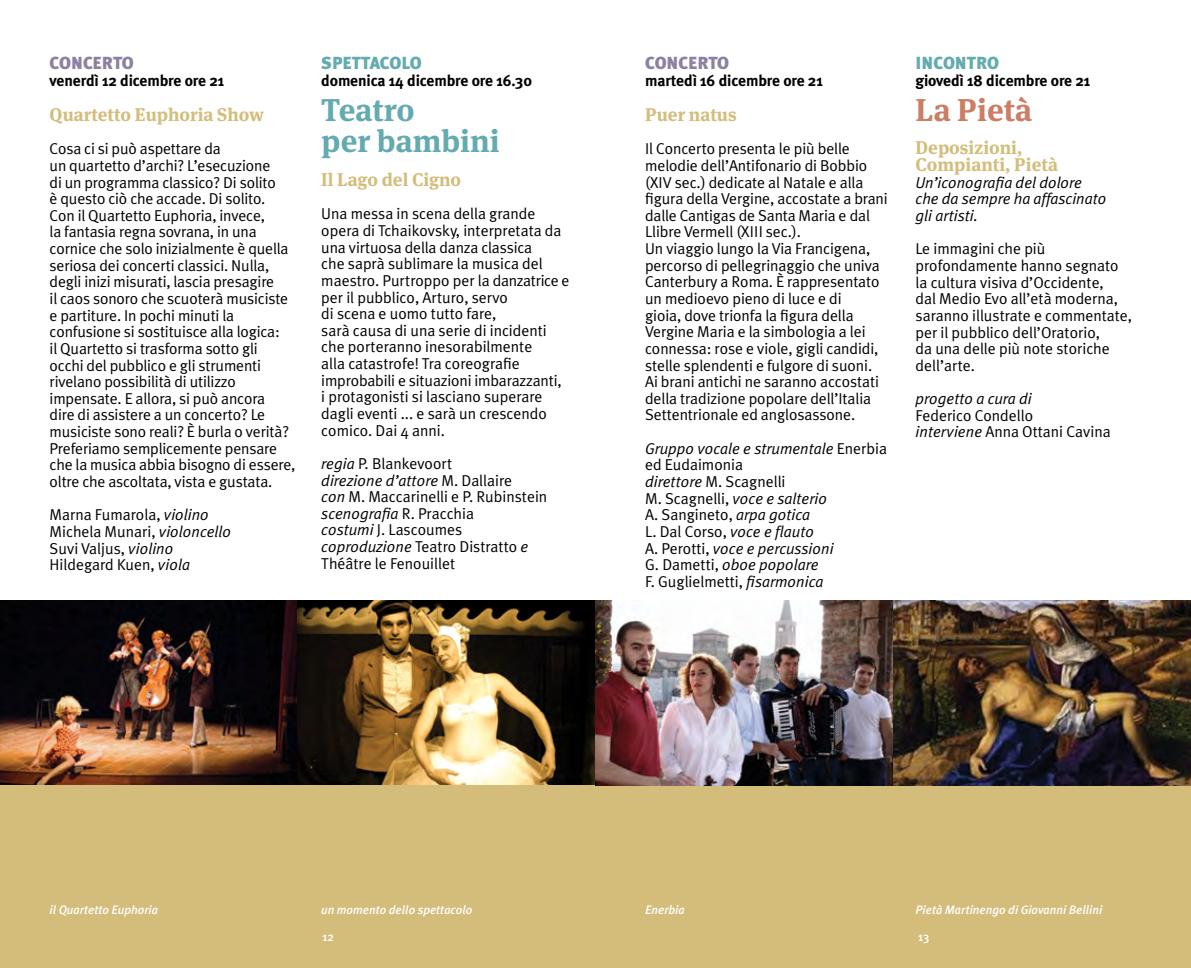
<style>
.page{position:relative;width:1191px;height:968px;background:#fff}
.page>*{position:absolute;margin:0;border:0;box-sizing:border-box;transform-origin:0 0}
._03_-_rassegna_spett{font:700 31.5px/31.5px "Meta Serif";color:#64abaf}
.rassegna_spett{font:700 31.5px "Meta Serif";color:#cb7d65}
.titolo_concerto{font:700 18.38px "Meta Serif";color:#d4bd7b}
.titolo_R_spettacolo{font:700 18.38px/16.6px "Meta Serif";color:#d4bd7b}
._04_-_titolo_R_spett{font:700 18.38px "Meta Serif";color:#d4bd7b}
.concerto{font:900 17.5px "Meta Plus";color:#8c81a2}
._01_-__spettacolo{font:900 17.5px "Meta Plus";color:#64abaf}
.spettacolo{font:900 17.5px "Meta Plus";color:#64abaf}
.txt-ev{font:15.75px/16.6px "Meta Plus Normal";letter-spacing:-.005em;color:#000}
.txt-ev-2{font:italic 15.75px/16.6px "Meta Plus Normal";color:#000}
.data{font:700 15.75px "Meta Plus";letter-spacing:-.01em;color:#000}
.titolo_R_spettacolo-2{font:italic 15.75px/16.6px "Meta Plus Normal";color:#000}
._02_-_data{font:700 15.75px "Meta Plus";letter-spacing:-.01em;color:#000}
.spettacolo_prenotabi{font:italic 500 12.25px "Meta Plus";color:#fff}
.dida_piede{font:italic 500 12.25px "Meta Plus";color:#fff}
.t1{font:500 12.25px "Meta Plus";color:#fff}
.s1{font-style:italic}
.s2{font-style:normal}
</style>
<div class="page">
<div style="left:0;top:783px;width:595px;height:184px;background:#d4bd7b"></div>
<div style="left:595px;top:783px;width:596px;height:184px;background:#d4bd7b"></div>
<img style="left:0;top:600px;width:1191px;height:184px">
<p class="concerto" style="left:50px;top:53px;width:86px">CONCERTO</p>
<p class="data" style="left:50px;top:71px;width:176px">venerdì 12 dicembre ore 21</p>
<p class="titolo_concerto" style="left:50px;top:99px;width:216px">Quartetto Euphoria Show</p>
<p class="txt-ev" style="left:50px;top:140px;width:247px">Cosa ci si può aspettare da<br>un quartetto d’archi? L’esecuzione<br>di un programma classico? Di solito<br>è questo ciò che accade. Di solito.<br>Con il Quartetto Euphoria, invece,<br>la fantasia regna sovrana, in una cornice che solo inizialmente è quella seriosa dei concerti classici. Nulla, degli inizi misurati, lascia presagire<br>il caos sonoro che scuoterà musiciste e partiture. In pochi minuti la confusione si sostituisce alla logica:<br>il Quartetto si trasforma sotto gli occhi del pubblico e gli strumenti rivelano possibilità di utilizzo impensate. E allora, si può ancora<br>dire di assistere a un concerto? Le musiciste sono reali? È burla o verità?<br>Preferiamo semplicemente pensare che la musica abbia bisogno di essere, oltre che ascoltata, vista e gustata.</p>
<p class="txt-ev" style="left:50px;top:506px;width:183px">Marna Fumarola, <span class="s1">violino<br></span>Michela Munari, <span class="s1">violoncello<br></span>Suvi Valjus, <span class="s1">violino<br></span>Hildegard Kuen, <span class="s1">viola</span></p>
<p class="_01_-__spettacolo" style="left:321px;top:53px;width:102px">SPETTACOLO</p>
<p class="_02_-_data" style="left:321px;top:71px;width:212px">domenica 14 dicembre ore 16.30</p>
<p class="_03_-_rassegna_spett" style="left:321px;top:91px;width:180px">Teatro<br>per bambini</p>
<p class="_04_-_titolo_R_spett" style="left:321px;top:164px;width:141px">Il Lago del Cigno</p>
<p class="txt-ev" style="left:321px;top:205px;width:250px">Una messa in scena della grande opera di Tchaikovsky, interpretata da una virtuosa della danza classica<br>che saprà sublimare la musica del maestro. Purtroppo per la danzatrice e per il pubblico, Arturo, servo<br>di scena e uomo tutto fare,<br>sarà causa di una serie di incidenti che porteranno inesorabilmente<br>alla catastrofe! Tra coreografie improbabili e situazioni imbarazzanti, i protagonisti si lasciano superare dagli eventi ... e sarà un crescendo comico. Dai 4 anni.</p>
<p class="txt-ev" style="left:321px;top:455px;width:227px"><span class="s1">regia</span> P. Blankevoort<br><span class="s1">direzione d’attore</span> M. Dallaire<br><span class="s1">con</span> M. Maccarinelli e P. Rubinstein <span class="s1">scenografia</span> R. Pracchia<br><span class="s1">costumi</span> J. Lascoumes <span class="s1">coproduzione</span> Teatro Distratto <span class="s1">e<br></span>Théâtre le Fenouillet</p>
<p class="concerto" style="left:645px;top:53px;width:86px">CONCERTO</p>
<p class="data" style="left:645px;top:71px;width:179px">martedì 16 dicembre ore 21</p>
<p class="titolo_concerto" style="left:645px;top:99px;width:93px">Puer natus</p>
<p class="txt-ev" style="left:645px;top:140px;width:244px">Il Concerto presenta le più belle melodie dell’Antifonario di Bobbio (XIV sec.) dedicate al Natale e alla figura della Vergine, accostate a brani dalle Cantigas de Santa Maria e dal Llibre Vermell (XIII sec.).<br>Un viaggio lungo la Via Francigena, percorso di pellegrinaggio che univa Canterbury a Roma. È rappresentato un medioevo pieno di luce e di<br>gioia, dove trionfa la figura della Vergine Maria e la simbologia a lei connessa: rose e viole, gigli candidi, stelle splendenti e fulgore di suoni.<br>Ai brani antichi ne saranno accostati della tradizione popolare dell’Italia Settentrionale ed anglosassone.</p>
<p class="txt-ev-2" style="left:645px;top:439px;width:243px">Gruppo vocale e strumentale <span class="s2">Enerbia ed Eudaimonia<br></span>direttore <span class="s2">M. Scagnelli<br>M. Scagnelli,</span> voce e salterio<br><span class="s2">A. Sangineto,</span> arpa gotica<br><span class="s2">L. Dal Corso,</span> voce e flauto<br><span class="s2">A. Perotti,</span> voce e percussioni<br><span class="s2">G. Dametti,</span> oboe popolare<br><span class="s2">F. Guglielmetti,</span> fisarmonica</p>
<p class="spettacolo" style="left:915px;top:53px;width:85px">INCONTRO</p>
<p class="data" style="left:915px;top:71px;width:176px">giovedì 18 dicembre ore 21</p>
<p class="rassegna_spett" style="left:915px;top:83px;width:118px">La Pietà</p>
<p class="titolo_R_spettacolo" style="left:915px;top:138px;width:144px">Deposizioni,<br>Compianti, Pietà</p>
<p class="titolo_R_spettacolo-2" style="left:915px;top:173px;width:192px">Un’iconografia del dolore che da sempre ha affascinato gli artisti.</p>
<p class="txt-ev" style="left:915px;top:240px;width:218px">Le immagini che più profondamente hanno segnato la cultura visiva d’Occidente,<br>dal Medio Evo all’età moderna, saranno illustrate e commentate, per il pubblico dell’Oratorio,<br>da una delle più note storiche dell’arte.</p>
<p class="txt-ev" style="left:915px;top:390px;width:197px"><span class="s1">progetto a cura di<br></span>Federico Condello<br><span class="s1">interviene</span> Anna Ottani Cavina</p>
<p class="spettacolo_prenotabi" style="left:50px;top:902px;width:110px">il Quartetto Euphoria</p>
<p class="dida_piede" style="left:321px;top:902px;width:153px">un momento dello spettacolo</p>
<p class="spettacolo_prenotabi" style="left:645px;top:902px;width:41px">Enerbia</p>
<p class="spettacolo_prenotabi" style="left:915px;top:902px;width:188px">Pietà Martinengo di Giovanni Bellini</p>
<p class="t1" style="left:322px;top:929px;width:13px">12</p>
<p class="t1" style="left:918px;top:929px;width:13px">13</p>
</div>
